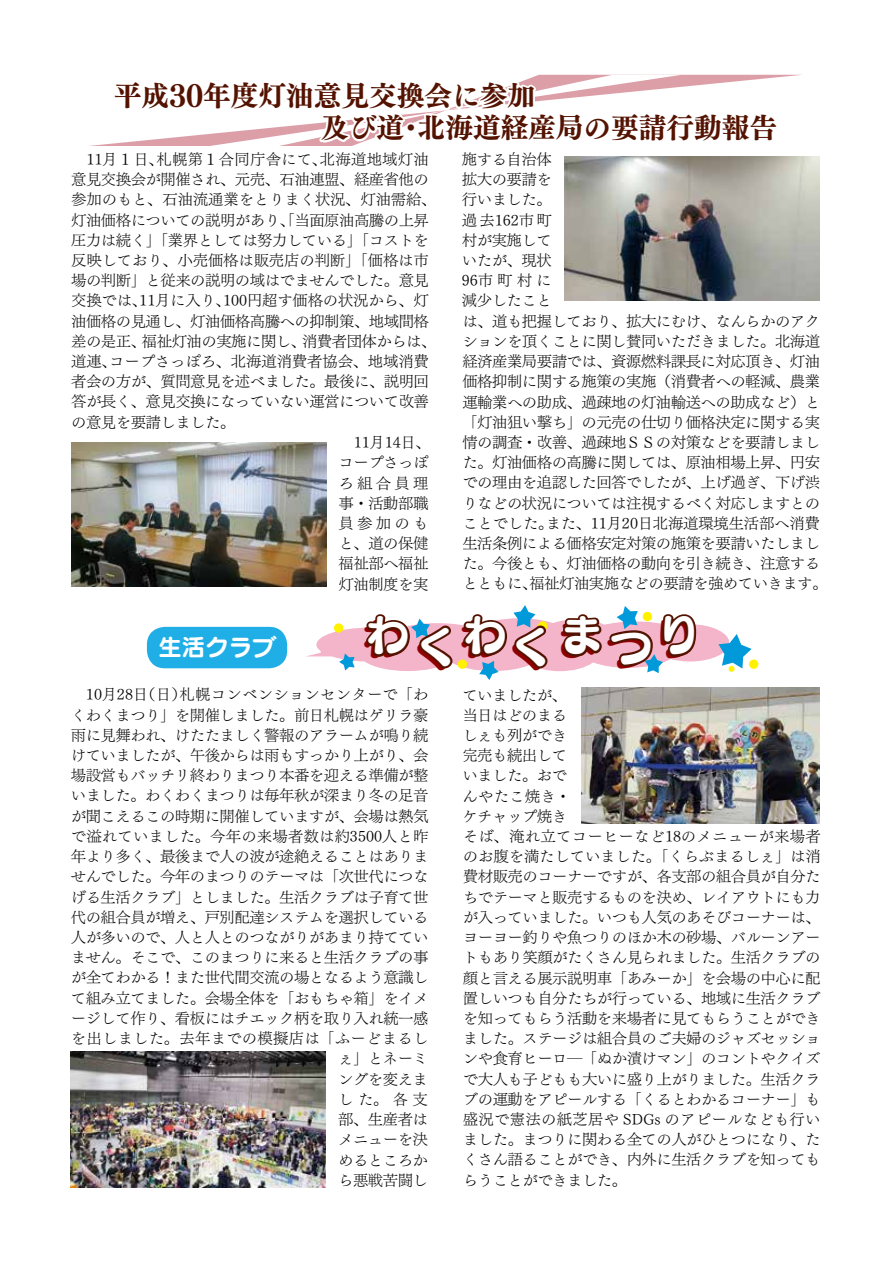
<style>
.page{position:relative;width:893px;height:1263px;background:#fff}
.page>*{position:absolute;margin:0;border:0;box-sizing:border-box;transform-origin:0 0}
.t1{font:42.45px "Slump Std DB";letter-spacing:.14em;color:#fff}
.t2{font:27.6px/32px "UD Mincho Pro B";color:#541200}
.t3{font:23.4px "Seurat Pro N B";color:#fff}
.t4{font:15.15px/20.2px "Tsuku Min Pro L";letter-spacing:-.035em;color:#000}
.t5{font:15.15px "Tsuku Min Pro L";letter-spacing:-.01em;color:#000}
.t6{font:15.15px "Tsuku Min Pro L";letter-spacing:-.015em;color:#000}
.t7{font:15.15px "Tsuku Min Pro L";letter-spacing:.01em;color:#000}
</style>
<div class="page">
<div style="left:147px;top:627px;width:140px;height:41px;background:#20aee6;border-radius:18px"></div>
<div style="left:749px;top:659px;width:9px;height:10px;background:#fff100;border-radius:50%"></div>
<svg style="left:89px;top:74px;width:713px;height:72px"></svg>
<svg style="left:279px;top:574px;width:473px;height:106px"></svg>
<img style="left:71px;top:1051px;width:255px;height:136px">
<img style="left:581px;top:687px;width:239px;height:136px">
<img style="left:71px;top:443px;width:255px;height:143px">
<img style="left:564px;top:156px;width:256px;height:144px">
<h2 class="t2" style="left:321px;top:80px;width:458px;text-indent:-207px">平成30年度灯油意見交換会に参加<br>及び道・北海道経産局の要請行動報告</h2>
<p class="t7" style="left:71px;top:146px;width:359px">　11月１日、札幌第１合同庁舎にて、北海道地域灯油</p>
<p class="t4" style="left:71px;top:167px;width:359px">意見交換会が開催され、元売、石油連盟、経産省他の</p>
<p class="t5" style="left:71px;top:186px;width:367px">参加のもと、石油流通業をとりまく状況、灯油需給、</p>
<p class="t4" style="left:71px;top:208px;width:359px">灯油価格についての説明があり、「当面原油高騰の上昇</p>
<p class="t4" style="left:71px;top:228px;width:359px">圧力は続く」「業界としては努力している」「コストを</p>
<p class="t5" style="left:71px;top:247px;width:359px">反映しており、小売価格は販売店の判断」「価格は市</p>
<p class="t4" style="left:71px;top:268px;width:359px">場の判断」と従来の説明の域はでませんでした。意見</p>
<p class="t6" style="left:71px;top:287px;width:359px">交換では、11月に入り、100円超す価格の状況から、灯</p>
<p class="t4" style="left:71px;top:309px;width:359px">油価格の見通し、灯油価格高騰への抑制策、地域間格</p>
<p class="t4" style="left:71px;top:329px;width:367px">差の是正、福祉灯油の実施に関し、消費者団体からは、</p>
<p class="t5" style="left:71px;top:348px;width:359px">道連、コープさっぽろ、北海道消費者協会、地域消費</p>
<p class="t4" style="left:71px;top:369px;width:359px">者会の方が、質問意見を述べました。最後に、説明回</p>
<p class="t4" style="left:71px;top:390px;width:359px">答が長く、意見交換になっていない運営について改善</p>
<p class="t4" style="left:71px;top:410px;width:166px">の意見を要請しました。</p>
<p class="t4" style="left:339px;top:430px;width:94px">　11月14日、</p>
<p class="t4" style="left:339px;top:451px;width:91px">コープさっぽ</p>
<p class="t4" style="left:339px;top:471px;width:91px">ろ組合員理</p>
<p class="t4" style="left:339px;top:491px;width:91px">事・活動部職</p>
<p class="t4" style="left:339px;top:511px;width:91px">員参加のも</p>
<p class="t4" style="left:339px;top:531px;width:91px">と、道の保健</p>
<p class="t4" style="left:339px;top:552px;width:91px">福祉部へ福祉</p>
<p class="t4" style="left:339px;top:572px;width:91px">灯油制度を実</p>
<p class="t4" style="left:462px;top:147px;width:367px">施する自治体<br>拡大の要請を<br>行いました。<br>過去162市町<br>村が実施して<br>いたが、現状<br>96市町村に<br>減少したこと<br>は、道も把握しており、拡大にむけ、なんらかのアクションを頂くことに関し賛同いただきました。北海道経済産業局要請では、資源燃料課長に対応頂き、灯油価格抑制に関する施策の実施（消費者への軽減、農業運輸業への助成、過疎地の灯油輸送への助成など）と「灯油狙い撃ち」の元売の仕切り価格決定に関する実情の調査・改善、過疎地ＳＳの対策などを要請しました。灯油価格の高騰に関しては、原油相場上昇、円安での理由を追認した回答でしたが、上げ過ぎ、下げ渋りなどの状況については注視するべく対応しますとのことでした。また、11月20日北海道環境生活部へ消費生活条例による価格安定対策の施策を要請いたしました。今後とも、灯油価格の動向を引き続き、注意するとともに、福祉灯油実施などの要請を強めていきます。</p>
<h1 class="t1" style="left:367px;top:606px;width:335px">わくわくまつり</h1>
<p class="t4" style="left:71px;top:683px;width:359px;text-align:right">　10月28日（日）札幌コンベンションセンターで「わくわくまつり」を開催しました。前日札幌はゲリラ豪雨に見舞われ、けたたましく警報のアラームが鳴り続けていましたが、午後からは雨もすっかり上がり、会場設営もバッチリ終わりまつり本番を迎える準備が整いました。わくわくまつりは毎年秋が深まり冬の足音が聞こえるこの時期に開催していますが、会場は熱気で溢れていました。今年の来場者数は約3500人と昨年より多く、最後まで人の波が途絶えることはありませんでした。今年のまつりのテーマは「次世代につなげる生活クラブ」としました。生活クラブは子育て世代の組合員が増え、戸別配達システムを選択している人が多いので、人と人とのつながりがあまり持てていません。そこで、このまつりに来ると生活クラブの事が全てわかる！また世代間交流の場となるよう意識して組み立てました。会場全体を「おもちゃ箱」をイメージして作り、看板にはチエック柄を取り入れ統一感を出しました。去年までの模擬店は「ふーどまるしぇ」とネーミ<br>ングを変えま<br>した。各支<br>部、生産者は<br>メニューを決<br>めるところか<br>ら悪戦苦闘し</p>
<p class="t4" style="left:462px;top:683px;width:360px">ていましたが、<br>当日はどのまる<br>しぇも列ができ<br>完売も続出して<br>いました。おで<br>んやたこ焼き・<br>ケチャップ焼き<br>そば、淹れ立てコーヒーなど18のメニューが来場者のお腹を満たしていました。「くらぶまるしぇ」は消費材販売のコーナーですが、各支部の組合員が自分たちでテーマと販売するものを決め、レイアウトにも力が入っていました。いつも人気のあそびコーナーは、ヨーヨー釣りや魚つりのほか木の砂場、バルーンアートもあり笑顔がたくさん見られました。生活クラブの顔と言える展示説明車「あみーか」を会場の中心に配置しいつも自分たちが行っている、地域に生活クラブを知ってもらう活動を来場者に見てもらうことができました。ステージは組合員のご夫婦のジャズセッションや食育ヒーロ―「ぬか漬けマン」のコントやクイズで大人も子どもも大いに盛り上がりました。生活クラブの運動をアピールする「くるとわかるコーナー」も盛況で憲法の紙芝居や SDGs のアピールなども行いました。まつりに関わる全ての人がひとつになり、たくさん語ることができ、内外に生活クラブを知ってもらうことができました。</p>
<h3 class="t3" style="left:159px;top:631px;width:118px">生活クラブ</h3>
</div>
